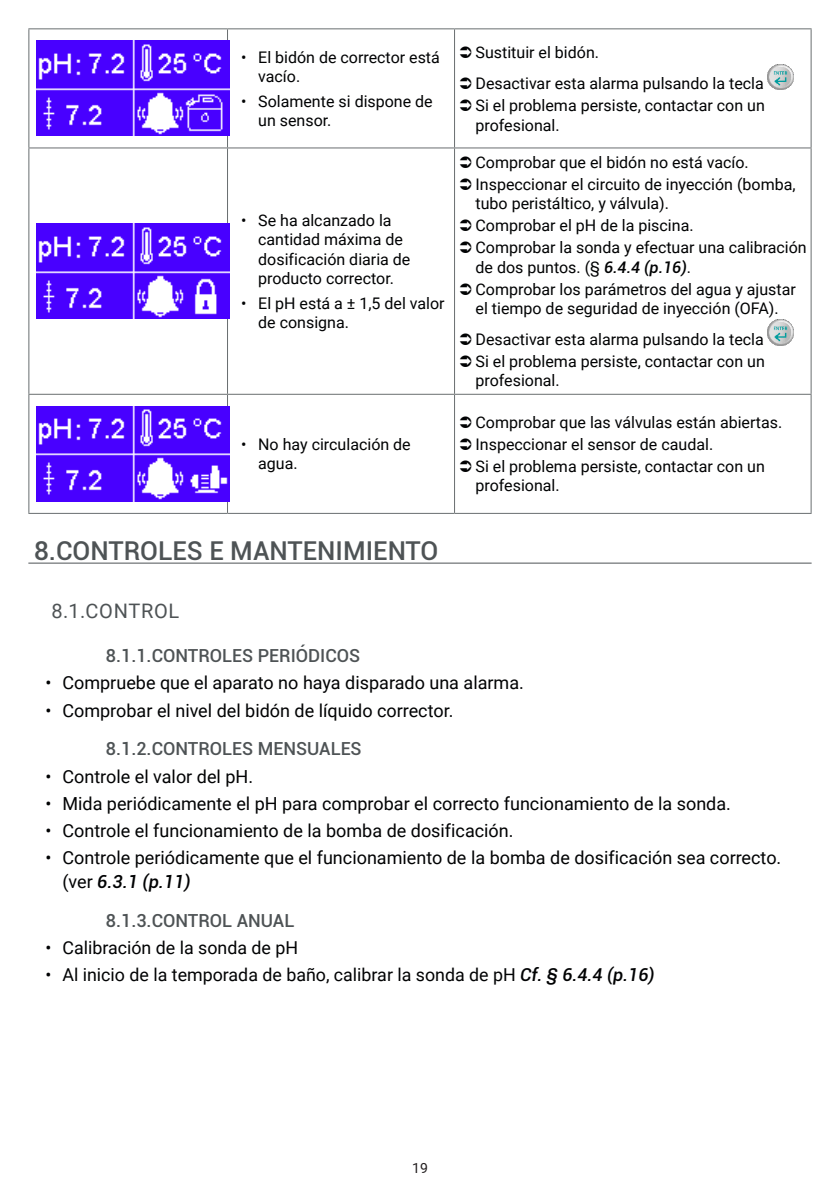
<style>
.page{position:relative;width:840px;height:1191px;background:#fff}
.page>*{position:absolute;margin:0;border:0;box-sizing:border-box;transform-origin:0 0}
.t1{font:500 26px "Roboto";color:#4e5355}
.t2{font:20px "Roboto";letter-spacing:.035em;color:#4e5355}
.t3{font:18px/23.6px "Roboto";color:#010203}
.t4{font:500 18px "Roboto";color:#4e5355}
.t5{font:17.8px "Roboto";color:#010203}
.t6{font:16px/19.2px "Roboto";color:#010203}
.t7{font:14px "Roboto";color:#231f20}
.s1{font-weight:500;font-style:italic}
</style>
<div class="page">
<hr style="left:28px;top:562px;width:783px;height:1px;background:#4e5355">
<hr style="left:28px;top:28px;width:199px;height:1px;background:#696e70">
<hr style="left:227px;top:28px;width:227px;height:1px;background:#696e70">
<hr style="left:227px;top:29px;width:1px;height:118px;background:#696e70">
<hr style="left:454px;top:28px;width:357px;height:1px;background:#696e70">
<hr style="left:454px;top:29px;width:1px;height:118px;background:#696e70">
<hr style="left:28px;top:147px;width:199px;height:1px;background:#696e70">
<hr style="left:227px;top:147px;width:227px;height:1px;background:#696e70">
<hr style="left:227px;top:148px;width:1px;height:246px;background:#696e70">
<hr style="left:454px;top:147px;width:357px;height:1px;background:#696e70">
<hr style="left:454px;top:148px;width:1px;height:246px;background:#696e70">
<hr style="left:28px;top:394px;width:199px;height:1px;background:#696e70">
<hr style="left:227px;top:394px;width:227px;height:1px;background:#696e70">
<hr style="left:227px;top:395px;width:1px;height:118px;background:#696e70">
<hr style="left:454px;top:394px;width:357px;height:1px;background:#696e70">
<hr style="left:454px;top:395px;width:1px;height:118px;background:#696e70">
<hr style="left:28px;top:29px;width:1px;height:118px;background:#696e70">
<hr style="left:810px;top:29px;width:1px;height:118px;background:#696e70">
<hr style="left:28px;top:148px;width:1px;height:246px;background:#696e70">
<hr style="left:810px;top:148px;width:1px;height:246px;background:#696e70">
<hr style="left:28px;top:395px;width:1px;height:118px;background:#696e70">
<hr style="left:810px;top:395px;width:1px;height:118px;background:#696e70">
<hr style="left:28px;top:513px;width:199px;height:1px;background:#696e70">
<hr style="left:227px;top:513px;width:227px;height:1px;background:#696e70">
<hr style="left:454px;top:513px;width:357px;height:1px;background:#696e70">
<img style="left:37px;top:41px;width:192px;height:95px">
<img style="left:767px;top:64px;width:25px;height:25px">
<img style="left:37px;top:224px;width:192px;height:95px">
<img style="left:767px;top:320px;width:25px;height:25px">
<img style="left:37px;top:406px;width:192px;height:95px">
<p class="t6" style="left:258px;top:47px;width:183px;text-indent:-17px">• El bidón de corrector está vacío.</p>
<p class="t6" style="left:258px;top:91px;width:176px;text-indent:-17px">• Solamente si dispone de un sensor.</p>
<p class="t6" style="left:258px;top:210px;width:154px;text-indent:-17px">• Se ha alcanzado la cantidad máxima de dosificación diaria de producto corrector.</p>
<p class="t6" style="left:258px;top:293px;width:188px;text-indent:-17px">• El pH está a ± 1,5 del valor de consigna.</p>
<p class="t6" style="left:258px;top:434px;width:154px;text-indent:-17px">• No hay circulación de agua.</p>
<p class="t1" style="left:34px;top:532px;width:405px">8.CONTROLES E MANTENIMIENTO</p>
<p class="t6" style="left:475px;top:42px;width:125px">Sustituir el bidón.</p>
<p class="t6" style="left:475px;top:74px;width:289px">Desactivar esta alarma pulsando la tecla</p>
<p class="t6" style="left:475px;top:96px;width:290px">Si el problema persiste, contactar con un profesional.</p>
<p class="t6" style="left:475px;top:152px;width:274px">Comprobar que el bidón no está vacío.</p>
<p class="t6" style="left:475px;top:174px;width:321px">Inspeccionar el circuito de inyección (bomba, tubo peristáltico, y válvula).</p>
<p class="t6" style="left:475px;top:215px;width:219px">Comprobar el pH de la piscina.</p>
<p class="t6" style="left:475px;top:237px;width:332px">Comprobar la sonda y efectuar una calibración de dos puntos. (§ <span class="s1">6.4.4 (p.16)</span>.</p>
<p class="t6" style="left:475px;top:279px;width:322px">Comprobar los parámetros del agua y ajustar el tiempo de seguridad de inyección (OFA).</p>
<p class="t6" style="left:475px;top:329px;width:289px">Desactivar esta alarma pulsando la tecla</p>
<p class="t6" style="left:475px;top:351px;width:290px">Si el problema persiste, contactar con un profesional.</p>
<p class="t6" style="left:475px;top:412px;width:308px">Comprobar que las válvulas están abiertas.</p>
<p class="t6" style="left:475px;top:434px;width:239px">Inspeccionar el sensor de caudal.</p>
<p class="t6" style="left:475px;top:456px;width:290px">Si el problema persiste, contactar con un profesional.</p>
<p class="t2" style="left:51px;top:596px;width:129px">8.1.CONTROL</p>
<p class="t4" style="left:106px;top:643px;width:256px">8.1.1.CONTROLES PERIÓDICOS</p>
<p class="t3" style="left:45px;top:670px;width:480px">• Compruebe que el aparato no haya disparado una alarma.</p>
<p class="t3" style="left:45px;top:698px;width:409px">• Comprobar el nivel del bidón de líquido corrector.</p>
<p class="t4" style="left:106px;top:736px;width:257px">8.1.2.CONTROLES MENSUALES</p>
<p class="t3" style="left:45px;top:763px;width:209px">• Controle el valor del pH.</p>
<p class="t3" style="left:45px;top:791px;width:686px">• Mida periódicamente el pH para comprobar el correcto funcionamiento de la sonda.</p>
<p class="t3" style="left:45px;top:818px;width:469px">• Controle el funcionamiento de la bomba de dosificación.</p>
<p class="t3" style="left:62px;top:845px;width:720px;text-indent:-17px">• Controle periódicamente que el funcionamiento de la bomba de dosificación sea correcto. (ver <span class="s1">6.3.1 (p.11)</span></p>
<p class="t4" style="left:106px;top:907px;width:190px">8.1.3.CONTROL ANUAL</p>
<p class="t5" style="left:45px;top:934px;width:254px">• Calibración de la sonda de pH</p>
<p class="t5" style="left:45px;top:961px;width:610px">• Al inicio de la temporada de baño, calibrar la sonda de pH <span class="s1">Cf. § 6.4.4 (p.16)</span></p>
<p class="t7" style="left:412px;top:1157px;width:17px">19</p>
</div>
